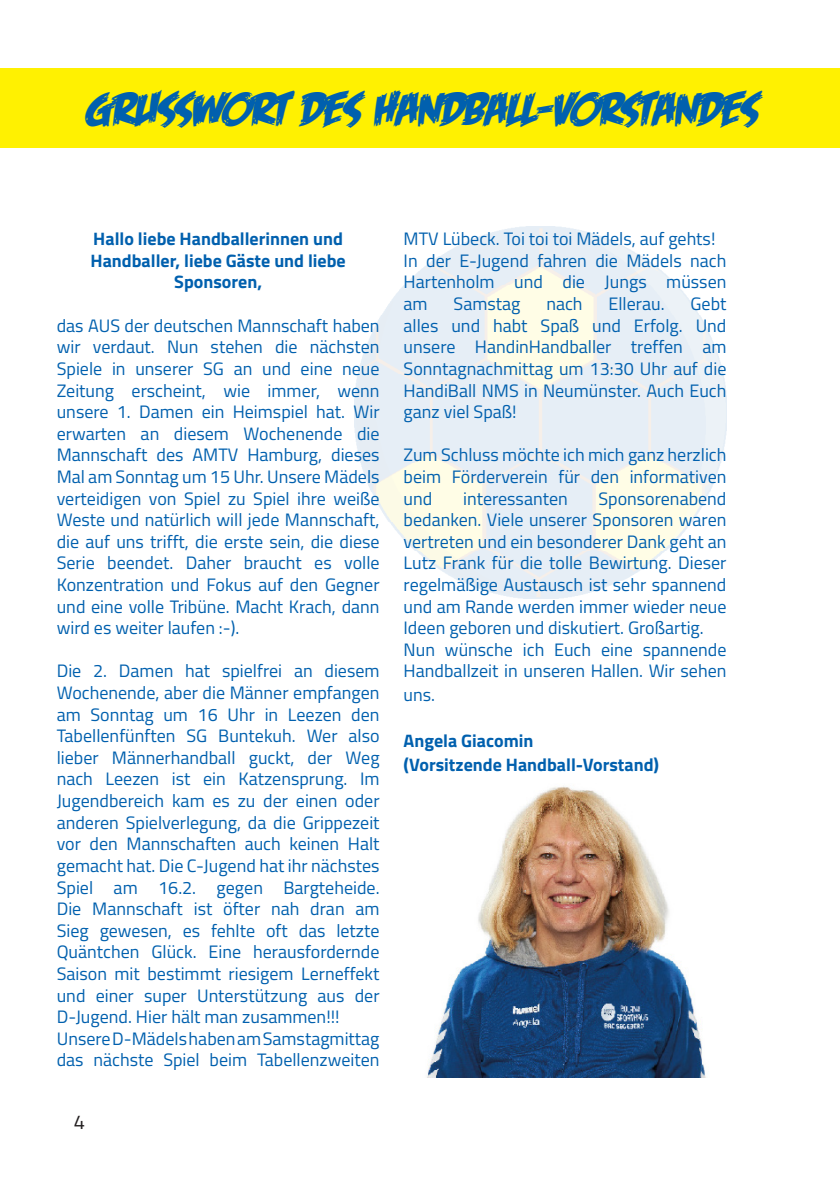
<style>
.page{position:relative;width:840px;height:1191px;background:#fff}
.page>*{position:absolute;margin:0;border:0;box-sizing:border-box;transform-origin:0 0}
.t1{font:48px "Feastof Flesh BB Italic";color:#0160ae}
.t2{font:20px "Titillium Web";color:#231f20}
.t3{font:18px/21.6px "Titillium Web";color:#0160ae;text-align:justify}
.t4{font:700 18px/21.6px "Titillium Web";color:#0160ae;text-align:center}
</style>
<div class="page">
<div style="left:0;top:68px;width:839px;height:80px;background:#fff101"></div>
<hr style="left:839px;top:68px;width:1px;height:80px;background:#fff101">
<img style="left:427px;top:786px;width:279px;height:291px">
<p class="t1" style="left:85px;top:84px;width:671px">GRUSSWORT DES HANDBALL-VORSTANDES</p>
<p class="t4" style="left:90px;top:227px;width:256px">Hallo liebe Handballerinnen und<br>Handballer, liebe Gäste und liebe<br>Sponsoren,</p>
<p class="t3" style="left:57px;top:314px;width:324px">das AUS der deutschen Mannschaft haben wir verdaut. Nun stehen die nächsten Spiele in unserer SG an und eine neue Zeitung erscheint, wie immer, wenn unsere 1. Damen ein Heimspiel hat. Wir erwarten an diesem Wochenende die Mannschaft des AMTV Hamburg, dieses Mal am Sonntag um 15 Uhr. Unsere Mädels verteidigen von Spiel zu Spiel ihre weiße Weste und natürlich will jede Mannschaft, die auf uns trifft, die erste sein, die diese Serie beendet. Daher braucht es volle Konzentration und Fokus auf den Gegner und eine volle Tribüne. Macht Krach, dann wird es weiter laufen :-).</p>
<p class="t3" style="left:57px;top:659px;width:324px">Die 2. Damen hat spielfrei an diesem Wochenende, aber die Männer empfangen am Sonntag um 16 Uhr in Leezen den Tabellenfünften SG Buntekuh. Wer also lieber Männerhandball guckt, der Weg nach Leezen ist ein Katzensprung. Im Jugendbereich kam es zu der einen oder anderen Spielverlegung, da die Grippezeit vor den Mannschaften auch keinen Halt gemacht hat. Die C-Jugend hat ihr nächstes Spiel am 16.2. gegen Bargteheide.<br>Die Mannschaft ist öfter nah dran am Sieg gewesen, es fehlte oft das letzte Quäntchen Glück. Eine herausfordernde Saison mit bestimmt riesigem Lerneffekt und einer super Unterstützung aus der D-Jugend. Hier hält man zusammen!!!</p>
<p class="t3" style="left:57px;top:1026px;width:324px">Unsere D-Mädels haben am Samstagmittag das nächste Spiel beim Tabellenzweiten</p>
<p class="t2" style="left:74px;top:1107px;width:13px">4</p>
<p class="t3" style="left:403px;top:227px;width:313px">MTV Lübeck. Toi toi toi Mädels, auf gehts!</p>
<p class="t3" style="left:403px;top:249px;width:324px">In der E-Jugend fahren die Mädels nach Hartenholm und die Jungs müssen am</p>
<p class="t3" style="left:403px;top:292px;width:324px;text-indent:287px">Gebt alles und habt Spaß und Erfolg. Und unsere HandinHandballer treffen am Sonntagnachmittag um 13:30 Uhr auf die HandiBall NMS in Neumünster. Auch Euch ganz viel Spaß!</p>
<p class="t3" style="left:403px;top:443px;width:324px">Zum Schluss möchte ich mich ganz herzlich beim Förderverein für den informativen und</p>
<p class="t3" style="left:453px;top:292px;width:68px">Samstag</p>
<p class="t3" style="left:546px;top:292px;width:38px">nach</p>
<p class="t3" style="left:608px;top:292px;width:58px">Ellerau.</p>
<p class="t3" style="left:403px;top:486px;width:324px;text-indent:195px">Sponsorenabend bedanken. Viele unserer Sponsoren waren vertreten und ein besonderer Dank geht an Lutz Frank für die tolle Bewirtung. Dieser regelmäßige Austausch ist sehr spannend und am Rande werden immer wieder neue Ideen geboren und diskutiert. Großartig.</p>
<p class="t3" style="left:403px;top:638px;width:324px">Nun wünsche ich Euch eine spannende<br>Handballzeit in unseren Hallen. Wir sehen</p>
<p class="t3" style="left:403px;top:683px;width:33px">uns.</p>
<p class="t4" style="left:403px;top:729px;width:131px">Angela Giacomin</p>
<p class="t4" style="left:403px;top:753px;width:257px">(Vorsitzende Handball-Vorstand)</p>
<p class="t3" style="left:463px;top:486px;width:106px">interessanten</p>
</div>
